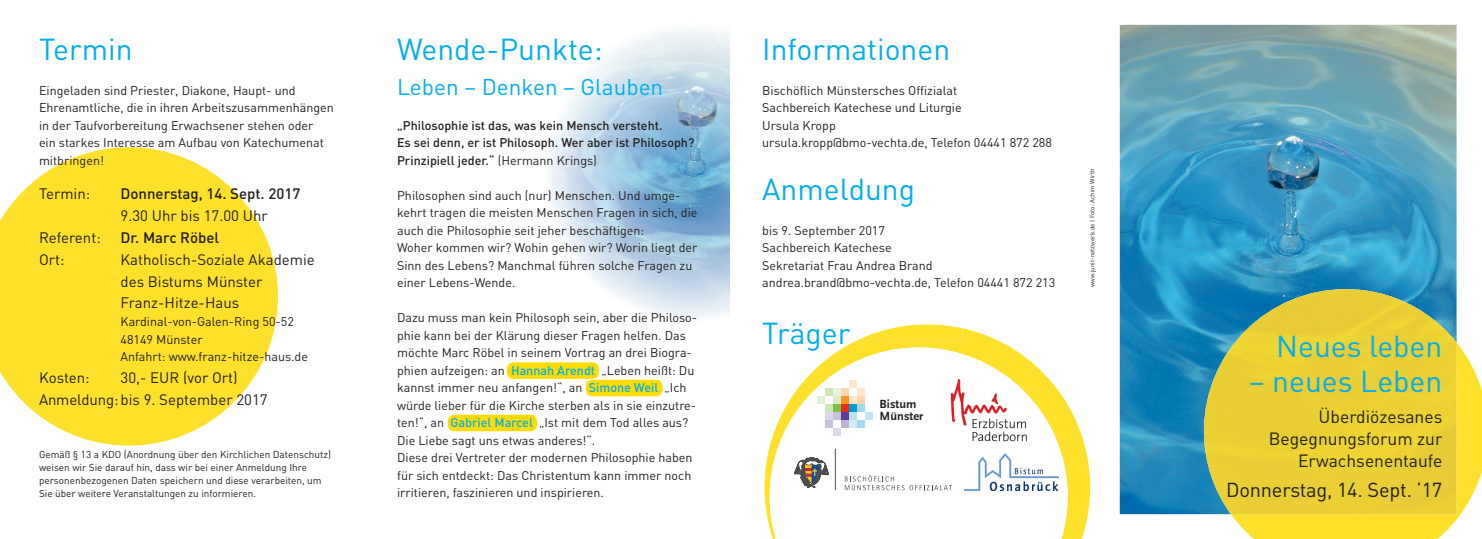
<style>
.page{position:relative;width:1482px;height:539px;background:#fff}
.page>*{position:absolute;margin:0;border:0;box-sizing:border-box;transform-origin:0 0}
.t1{font:30px "DIN";color:#00aeef}
.t2{font:22.5px "DIN";color:#00aeef}
.t3{font:20px "DIN";letter-spacing:-.01em;color:#231f20}
.t4{font:17.5px/21.9px "DIN";color:#231f20;text-align:right}
.t5{font:15px/21.9px "DIN";color:#231f20}
.t6{font:500 15px "DIN";color:#231f20}
.t7{font:12.5px/17.5px "DIN";color:#231f20}
.t8{font:500 12.5px/17.5px "DIN";color:#231f20}
.t9{font:700 12.38px/12px "Scala Sans";color:#231f20}
.t10{font:10px/13.1px "DIN";color:#231f20}
.t11{font:6.25px "DIN";color:#231f20}
.s1{font-weight:400}
.s2{font-weight:500;color:#00aeef}
</style>
<div class="page">
<img style="left:580px;top:29px;width:150px;height:288px">
<img style="left:1119px;top:25px;width:337px;height:489px">
<svg style="left:1230px;top:342px;width:251px;height:197px;fill:#ffe02b"></svg>
<img style="left:1245px;top:289px;width:211px;height:225px">
<img style="left:1203px;top:330px;width:42px;height:184px">
<svg style="left:764px;top:328px;width:325px;height:211px"></svg>
<svg style="left:858px;top:324px;width:104px;height:16px"></svg>
<svg style="left:838px;top:344px;width:12px;height:3px"></svg>
<svg style="left:769px;top:347px;width:298px;height:192px"></svg>
<div style="left:824px;top:387px;width:8px;height:8px;background:#cee5b8"></div>
<div style="left:832px;top:387px;width:8px;height:8px;background:#e8f3de"></div>
<div style="left:840px;top:387px;width:8px;height:8px;background:#fdd6a9"></div>
<div style="left:856px;top:387px;width:8px;height:8px;background:#fee7cb"></div>
<div style="left:832px;top:395px;width:8px;height:8px;background:#dbebca"></div>
<div style="left:840px;top:395px;width:8px;height:8px;background:#f7971d"></div>
<div style="left:848px;top:395px;width:8px;height:8px;background:#fee7cb"></div>
<div style="left:856px;top:395px;width:8px;height:8px;background:#fdd6a9"></div>
<div style="left:824px;top:403px;width:8px;height:8px;background:#cee5b8"></div>
<div style="left:832px;top:403px;width:8px;height:8px;background:#79c142"></div>
<div style="left:840px;top:403px;width:8px;height:8px;background:#ee2823"></div>
<div style="left:848px;top:403px;width:8px;height:8px;background:#009bc8"></div>
<div style="left:856px;top:403px;width:8px;height:8px;background:#a4d8ec"></div>
<div style="left:824px;top:411px;width:8px;height:8px;background:#dcd7eb"></div>
<div style="left:832px;top:411px;width:8px;height:8px;background:#c7c0de"></div>
<div style="left:840px;top:411px;width:8px;height:8px;background:#593e99"></div>
<div style="left:848px;top:411px;width:8px;height:8px;background:#bde2f0"></div>
<div style="left:824px;top:419px;width:8px;height:8px;background:#c7c0de"></div>
<div style="left:840px;top:419px;width:8px;height:8px;background:#beb4d8"></div>
<div style="left:848px;top:419px;width:8px;height:8px;background:#d1eaf4"></div>
<div style="left:856px;top:419px;width:8px;height:8px;background:#a4d8ec"></div>
<div style="left:848px;top:379px;width:8px;height:8px;background:#fee7cb"></div>
<div style="left:864px;top:411px;width:8px;height:8px;background:#c2e4f1"></div>
<div style="left:832px;top:427px;width:8px;height:8px;background:#dcd7eb"></div>
<div style="left:816px;top:395px;width:8px;height:8px;background:#e1efd4"></div>
<svg style="left:844px;top:475px;width:107px;height:15px"></svg>
<hr style="left:835px;top:448px;width:1px;height:42px;background:#4b4c4d">
<svg style="left:794px;top:457px;width:34px;height:30px"></svg>
<img style="left:964px;top:453px;width:94px;height:37px">
<img style="left:945px;top:375px;width:85px;height:69px">
<svg style="left:0;top:147px;width:278px;height:298px;fill:#ffe02b"></svg>
<div style="left:507px;top:362px;width:91px;height:17px;background:#ffdc01;border-radius:6px"></div>
<div style="left:586px;top:379px;width:76px;height:17px;background:#ffdc01;border-radius:6px"></div>
<div style="left:448px;top:414px;width:89px;height:17px;background:#ffdc01;border-radius:6px"></div>
<h1 class="t1" style="left:39px;top:31px;width:95px">Termin</h1>
<h1 class="t1" style="left:397px;top:30px;width:207px">Wende-Punkte:</h1>
<h2 class="t2" style="left:397px;top:73px;width:268px">Leben – Denken – Glauben</h2>
<p class="t8" style="left:397px;top:116px;width:299px">„Philosophie ist das, was kein Mensch versteht.<br>Es sei denn, er ist Philosoph. Wer aber ist Philosoph?<br>Prinzipiell jeder.“ <span class="s1">(Hermann Krings)</span></p>
<p class="t7" style="left:397px;top:186px;width:302px">Philosophen sind auch (nur) Menschen. Und umge&shy;kehrt tragen die meisten Menschen Fragen in sich, die auch die Philosophie seit jeher beschäftigen:<br>Woher kommen wir? Wohin gehen wir? Worin liegt der Sinn des Lebens? Manchmal führen solche Fragen zu einer Lebens-Wende.</p>
<p class="t7" style="left:397px;top:309px;width:302px">Dazu muss man kein Philosoph sein, aber die Philoso&shy;phie kann bei der Klärung dieser Fragen helfen. Das möchte Marc Röbel in seinem Vortrag an drei Biogra&shy;phien aufzeigen: an <span class="s2">Hannah Arendt</span> „Leben heißt: Du kannst immer neu anfangen!“, an <span class="s2">Simone Weil</span> „Ich würde lieber für die Kirche sterben als in sie einzutre&shy;ten!“, an <span class="s2">Gabriel Marcel</span> „Ist mit dem Tod alles aus?<br>Die Liebe sagt uns etwas anderes!“.<br>Diese drei Vertreter der modernen Philosophie haben für sich entdeckt: Das Christentum kann immer noch irritieren, faszinieren und inspirieren.</p>
<p class="t7" style="left:39px;top:81px;width:296px">Eingeladen sind Priester, Diakone, Haupt- und Ehrenamtliche, die in ihren Arbeitszusammenhängen in der Taufvorbereitung Erwachsener stehen oder<br>ein starkes Interesse am Aufbau von Katechumenat mitbringen!</p>
<p class="t5" style="left:39px;top:182px;width:53px">Termin:</p>
<p class="t6" style="left:120px;top:184px;width:181px">Donnerstag, 14. Sept. 2017</p>
<p class="t5" style="left:120px;top:204px;width:149px">9.30 Uhr bis 17.00 Uhr</p>
<p class="t5" style="left:39px;top:226px;width:63px">Referent:</p>
<p class="t6" style="left:120px;top:228px;width:100px">Dr. Marc Röbel</p>
<p class="t5" style="left:39px;top:248px;width:27px">Ort:</p>
<p class="t5" style="left:120px;top:248px;width:196px">Katholisch-Soziale Akademie des Bistums Münster<br>Franz-Hitze-Haus</p>
<p class="t7" style="left:120px;top:312px;width:189px">Kardinal-von-Galen-Ring 50-52<br>48149 Münster<br>Anfahrt: www.franz-hitze-haus.de</p>
<p class="t5" style="left:39px;top:366px;width:52px">Kosten:</p>
<p class="t5" style="left:39px;top:366px;width:230px;text-indent:81px">30,- EUR (vor Ort)<br>Anmeldung: bis 9. September 2017</p>
<p class="t10" style="left:39px;top:447px;width:293px">Gemäß § 13 a KDO (Anordnung über den Kirchlichen Datenschutz) weisen wir Sie darauf hin, dass wir bei einer Anmeldung Ihre personenbezogenen Daten speichern und diese verarbeiten, um Sie über weitere Veranstaltungen zu informieren.</p>
<h1 class="t1" style="left:762px;top:31px;width:189px">Informationen</h1>
<p class="t7" style="left:762px;top:81px;width:291px">Bischöflich Münstersches Offizialat<br>Sachbereich Katechese und Liturgie<br>Ursula Kropp<br>ursula.kropp@bmo-vechta.de, Telefon 04441 872 288</p>
<h1 class="t1" style="left:762px;top:170px;width:154px">Anmeldung</h1>
<p class="t7" style="left:762px;top:221px;width:294px">bis 9. September 2017<br>Sachbereich Katechese<br>Sekretariat Frau Andrea Brand andrea.brand@bmo-vechta.de, Telefon 04441 872 213</p>
<h1 class="t1" style="left:762px;top:314px;width:90px">Träger</h1>
<p class="t9" style="left:879px;top:398px;width:45px">Bistum<br>Münster</p>
<p class="t11" style="left:1088px;top:287px;width:120px;rotate:-90deg">www.junit-netzwerk.de | Foto: Achim Wirth</p>
<h1 class="t1" style="left:1275px;top:328px;width:168px">Neues leben</h1>
<h1 class="t1" style="left:1248px;top:363px;width:195px">– neues Leben</h1>
<h3 class="t4" style="left:1268px;top:405px;width:175px">Überdiözesanes<br>Begegnungsforum zur<br>Erwachsenentaufe</h3>
<h3 class="t3" style="left:1225px;top:477px;width:218px">Donnerstag, 14. Sept. ’17</h3>
</div>
